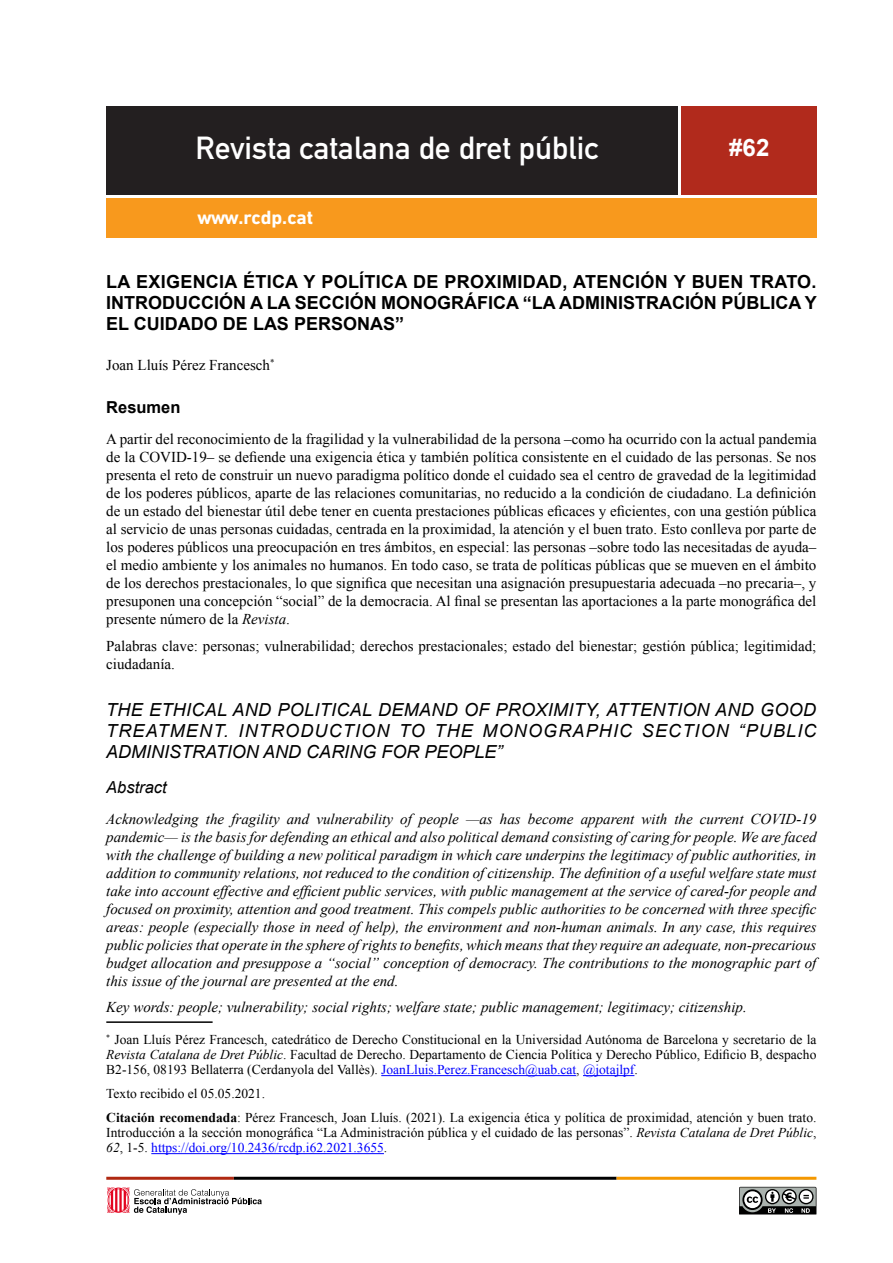
<style>
.page{position:relative;width:893px;height:1263px;background:#fff}
.page>*{position:absolute;margin:0;border:0;box-sizing:border-box;transform-origin:0 0}
.t1{font:700 31.5px "DIN Alternate";color:#fff}
.t2{font:700 24px "Arial";color:#fff}
.t3{font:700 19.5px "DIN Next LT Pro";letter-spacing:-.01em;color:#fff}
.Títol_article_2a_lle{font:italic 18px/21px "Arial";color:#000;text-align:justify}
.Títol_article{font:700 18px/21px "Arial";color:#000;text-align:justify}
.abstrat_2a_llengua{font:italic 16.5px "Arial";color:#000}
.resum{font:700 16.5px "Arial";color:#000}
.cos_resum_original{font:15px/18px "Times New Roman";color:#000;text-align:justify}
.text_abstract_2a_lle{font:italic 15px/18px "Times New Roman";color:#000;text-align:justify}
.paraules_clau{font:15px/18px "Times New Roman";color:#000}
.paraules_clau_2a_lle{font:italic 15px "Times New Roman";color:#000}
.nom_de_l_autor{font:15px "Times New Roman";color:#000}
.nota_a_peu_de_pàgina{font:13.5px/15px "Times New Roman";color:#000;text-align:justify}
.s1{font-style:italic}
.s2{color:#00f}
.s3{font-weight:700}
</style>
<div class="page">
<div style="left:106px;top:106px;width:572px;height:88px;background:#231f20"></div>
<div style="left:106px;top:198px;width:710px;height:40px;background:#f8991d"></div>
<div style="left:681px;top:106px;width:135px;height:88px;background:#b12a1c"></div>
<hr style="left:106px;top:1177px;width:128px;height:3px;background:#b02811">
<hr style="left:234px;top:1177px;width:383px;height:3px;background:#000">
<hr style="left:617px;top:1177px;width:199px;height:3px;background:#f49800">
<svg style="left:739px;top:1187px;width:77px;height:27px"></svg>
<svg style="left:107px;top:1187px;width:155px;height:27px"></svg>
<hr style="left:106px;top:1021px;width:107px;height:2px;background:#000">
<hr style="left:381px;top:1075px;width:195px;height:1px;background:#00f">
<hr style="left:583px;top:1075px;width:51px;height:1px;background:#00f">
<hr style="left:151px;top:1153px;width:233px;height:1px;background:#00f">
<h1 class="t1" style="left:196px;top:124px;width:404px">Revista catalana de dret públic</h1>
<h2 class="t2" style="left:729px;top:131px;width:42px">#62</h2>
<h3 class="t3" style="left:197px;top:206px;width:117px">www.rcdp.cat</h3>
<h1 class="Títol_article" style="left:106px;top:272px;width:712px">LA EXIGENCIA ÉTICA Y POLÍTICA DE PROXIMIDAD, ATENCIÓN Y BUEN TRATO.<br>INTRODUCCIÓN A LA SECCIÓN MONOGRÁFICA “LA ADMINISTRACIÓN PÚBLICA Y EL CUIDADO DE LAS PERSONAS”</h1>
<p class="nom_de_l_autor" style="left:106px;top:354px;width:170px">Joan Lluís Pérez Francesch<sup>*</sup></p>
<h1 class="resum" style="left:106px;top:396px;width:76px">Resumen</h1>
<p class="cos_resum_original" style="left:106px;top:429px;width:712px">A partir del reconocimiento de la fragilidad y la vulnerabilidad de la persona –como ha ocurrido con la actual pandemia de la COVID-19– se defiende una exigencia ética y también política consistente en el cuidado de las personas. Se nos presenta el reto de construir un nuevo paradigma político donde el cuidado sea el centro de gravedad de la legitimidad de los poderes públicos, aparte de las relaciones comunitarias, no reducido a la condición de ciudadano. La definición de un estado del bienestar útil debe tener en cuenta prestaciones públicas eficaces y eficientes, con una gestión pública al servicio de unas personas cuidadas, centrada en la proximidad, la atención y el buen trato. Esto conlleva por parte de los poderes públicos una preocupación en tres ámbitos, en especial: las personas –sobre todo las necesitadas de ayuda– el medio ambiente y los animales no humanos. En todo caso, se trata de políticas públicas que se mueven en el ámbito de los derechos prestacionales, lo que significa que necesitan una asignación presupuestaria adecuada –no precaria–, y presuponen una concepción “social” de la democracia. Al final se presentan las aportaciones a la parte monográfica del presente número de la <span class="s1">Revista</span>.</p>
<p class="paraules_clau" style="left:106px;top:636px;width:712px">Palabras clave: personas; vulnerabilidad; derechos prestacionales; estado del bienestar; gestión pública; legitimidad; ciudadanía.</p>
<h1 class="Títol_article_2a_lle" style="left:106px;top:699px;width:712px">THE ETHICAL AND POLITICAL DEMAND OF PROXIMITY, ATTENTION AND GOOD TREATMENT. INTRODUCTION TO THE MONOGRAPHIC SECTION “PUBLIC ADMINISTRATION AND CARING FOR PEOPLE”</h1>
<p class="abstrat_2a_llengua" style="left:106px;top:776px;width:62px">Abstract</p>
<p class="text_abstract_2a_lle" style="left:106px;top:809px;width:712px">Acknowledging the fragility and vulnerability of people —as has become apparent with the current COVID-19 pandemic— is the basis for defending an ethical and also political demand consisting of caring for people. We are faced with the challenge of building a new political paradigm in which care underpins the legitimacy of public authorities, in addition to community relations, not reduced to the condition of citizenship. The definition of a useful welfare state must take into account effective and efficient public services, with public management at the service of cared-for people and focused on proximity, attention and good treatment. This compels public authorities to be concerned with three specific areas: people (especially those in need of help), the environment and non-human animals. In any case, this requires public policies that operate in the sphere of rights to benefits, which means that they require an adequate, non-precarious budget allocation and presuppose a “social” conception of democracy. The contributions to the monographic part of this issue of the journal are presented at the end.</p>
<p class="paraules_clau_2a_lle" style="left:106px;top:997px;width:642px">Key words: people; vulnerability; social rights; welfare state; public management; legitimacy; citizenship.</p>
<p class="nota_a_peu_de_pàgina" style="left:106px;top:1032px;width:712px"><sup>*</sup> Joan Lluís Pérez Francesch, catedrático de Derecho Constitucional en la Universidad Autónoma de Barcelona y secretario de la <span class="s1">Revista Catalana de Dret Públic</span>. Facultad de Derecho. Departamento de Ciencia Política y Derecho Público, Edificio B, despacho B2-156, 08193 Bellaterra (Cerdanyola del Vallès). <span class="s2">JoanLluis.Perez.Francesch@uab.cat</span>, <span class="s2">@jotajlpf</span>.</p>
<p class="nota_a_peu_de_pàgina" style="left:106px;top:1086px;width:160px">Texto recibido el 05.05.2021.</p>
<p class="nota_a_peu_de_pàgina" style="left:106px;top:1110px;width:712px"><span class="s3">Citación recomendada</span>: Pérez Francesch, Joan Lluís. (2021). La exigencia ética y política de proximidad, atención y buen trato.<br>Introducción a la sección monográfica “La Administración pública y el cuidado de las personas”. <span class="s1">Revista Catalana de Dret Públic</span>, <span class="s1">62</span>, 1-5. <span class="s2">https://doi.org/10.2436/rcdp.i62.2021.3655</span>.</p>
</div>
